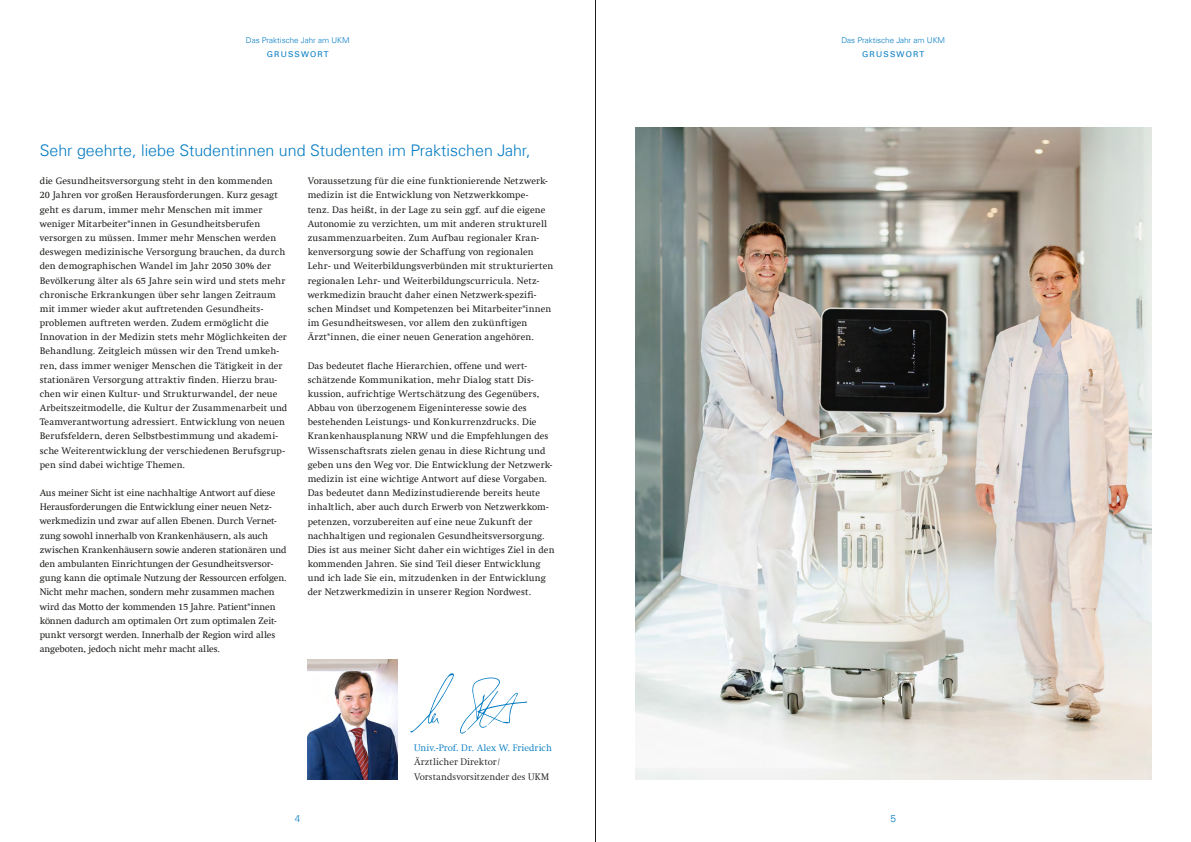
<style>
.page{position:relative;width:1191px;height:842px;background:#fff}
.page>*{position:absolute;margin:0;border:0;box-sizing:border-box;transform-origin:0 0}
.t1{font:300 16px "Univers Com 45";color:#007ac2}
.t2{font:300 10px "Univers Com 45";color:#007ac2}
.t3{font:9.5px/14.2px "Swift Com";letter-spacing:.01em;color:#1d1d1b}
.t4{font:300 9.5px/14.2px "Swift Com";letter-spacing:.01em;color:#1d1d1b}
.t5{font:300 9.5px "Swift Com";letter-spacing:.015em;color:#007ac2}
.t6{font:300 8px "Univers Com 45";color:#007ac2}
.t7{font:8px "Univers Com 55 Roman";letter-spacing:.15em;color:#007ac2}
</style>
<div class="page">
<img style="left:308px;top:659px;width:89px;height:121px">
<svg style="left:460px;top:677px;width:67px;height:57px"></svg>
<svg style="left:410px;top:673px;width:44px;height:59px"></svg>
<img style="left:635px;top:128px;width:516px;height:652px">
<hr style="left:595px;top:0;width:1px;height:842px;background:#1d1d1b">
<p class="t6" style="left:246px;top:35px;width:105px">Das Praktische Jahr am UKM</p>
<p class="t6" style="left:841px;top:35px;width:105px">Das Praktische Jahr am UKM</p>
<p class="t7" style="left:862px;top:49px;width:64px">GRUSSWORT</p>
<p class="t7" style="left:267px;top:49px;width:64px">GRUSSWORT</p>
<h1 class="t1" style="left:40px;top:141px;width:492px">Sehr geehrte, liebe Studentinnen und Studenten im Praktischen Jahr,</h1>
<p class="t3" style="left:40px;top:174px;width:249px">die Gesundheitsversorgung steht in den kommenden<br>20 Jahren vor großen Herausforderungen. Kurz gesagt geht es darum, immer mehr Menschen mit immer weniger Mitarbeiter*innen in Gesundheitsberufen versorgen zu müssen. Immer mehr Menschen werden deswegen medizinische Versorgung brauchen, da durch den demographischen Wandel im Jahr 2050 30% der Bevölkerung älter als 65 Jahre sein wird und stets mehr chronische Erkrankungen über sehr langen Zeitraum mit immer wieder akut auftretenden Gesundheits&shy;problemen auftreten werden. Zudem ermöglicht die Innovation in der Medizin stets mehr Möglichkeiten der Behandlung. Zeitgleich müssen wir den Trend umkeh&shy;ren, dass immer weniger Menschen die Tätigkeit in der stationären Versorgung attraktiv finden. Hierzu brau&shy;chen wir einen Kultur- und Strukturwandel, der neue Arbeitszeitmodelle, die Kultur der Zusammenarbeit und Teamverantwortung adressiert. Entwicklung von neuen Berufsfeldern, deren Selbstbestimmung und akademi&shy;sche Weiterentwicklung der verschiedenen Berufsgrup&shy;pen sind dabei wichtige Themen.</p>
<p class="t3" style="left:40px;top:486px;width:249px">Aus meiner Sicht ist eine nachhaltige Antwort auf diese Herausforderungen die Entwicklung einer neuen Netz&shy;werkmedizin und zwar auf allen Ebenen. Durch Vernet&shy;zung sowohl innerhalb von Krankenhäusern, als auch zwischen Krankenhäusern sowie anderen stationären und den ambulanten Einrichtungen der Gesundheitsversor&shy;gung kann die optimale Nutzung der Ressourcen erfolgen.<br>Nicht mehr machen, sondern mehr zusammen machen wird das Motto der kommenden 15 Jahre. Patient*innen können dadurch am optimalen Ort zum optimalen Zeit&shy;punkt versorgt werden. Innerhalb der Region wird alles angeboten, jedoch nicht mehr macht alles.</p>
<p class="t3" style="left:308px;top:174px;width:247px">Voraussetzung für die eine funktionierende Netzwerk&shy;medizin ist die Entwicklung von Netzwerkkompe-<br>tenz. Das heißt, in der Lage zu sein ggf. auf die eigene Autonomie zu verzichten, um mit anderen strukturell zusammenzuarbeiten. Zum Aufbau regionaler Kran&shy;kenversorgung sowie der Schaffung von regionalen Lehr- und Weiterbildungsverbünden mit strukturierten regionalen Lehr- und Weiterbildungscurricula. Netz&shy;werkmedizin braucht daher einen Netzwerk-spezifi&shy;schen Mindset und Kompetenzen bei Mitarbeiter*innen im Gesundheitswesen, vor allem den zukünftigen Ärzt*innen, die einer neuen Generation angehören.</p>
<p class="t3" style="left:308px;top:358px;width:248px">Das bedeutet flache Hierarchien, offene und wert&shy;schätzende Kommunikation, mehr Dialog statt Dis&shy;kussion, aufrichtige Wertschätzung des Gegenübers, Abbau von überzogenem Eigeninteresse sowie des bestehenden Leistungs- und Konkurrenzdrucks. Die Krankenhausplanung NRW und die Empfehlungen des Wissenschaftsrats zielen genau in diese Richtung und geben uns den Weg vor. Die Entwicklung der Netzwerk&shy;medizin ist eine wichtige Antwort auf diese Vorgaben.<br>Das bedeutet dann Medizinstudierende bereits heute inhaltlich, aber auch durch Erwerb von Netzwerkkom&shy;petenzen, vorzubereiten auf eine neue Zukunft der nachhaltigen und regionalen Gesundheitsversorgung.<br>Dies ist aus meiner Sicht daher ein wichtiges Ziel in den kommenden Jahren. Sie sind Teil dieser Entwicklung und ich lade Sie ein, mitzudenken in der Entwicklung der Netzwerkmedizin in unserer Region Nordwest.</p>
<p class="t5" style="left:414px;top:743px;width:139px">Univ.-Prof. Dr. Alex W. Friedrich</p>
<p class="t4" style="left:414px;top:755px;width:137px">Ärztlicher Direktor/<br>Vorstandsvorsitzender des UKM</p>
<p class="t2" style="left:295px;top:812px;width:7px">4</p>
<p class="t2" style="left:890px;top:812px;width:7px">5</p>
</div>
